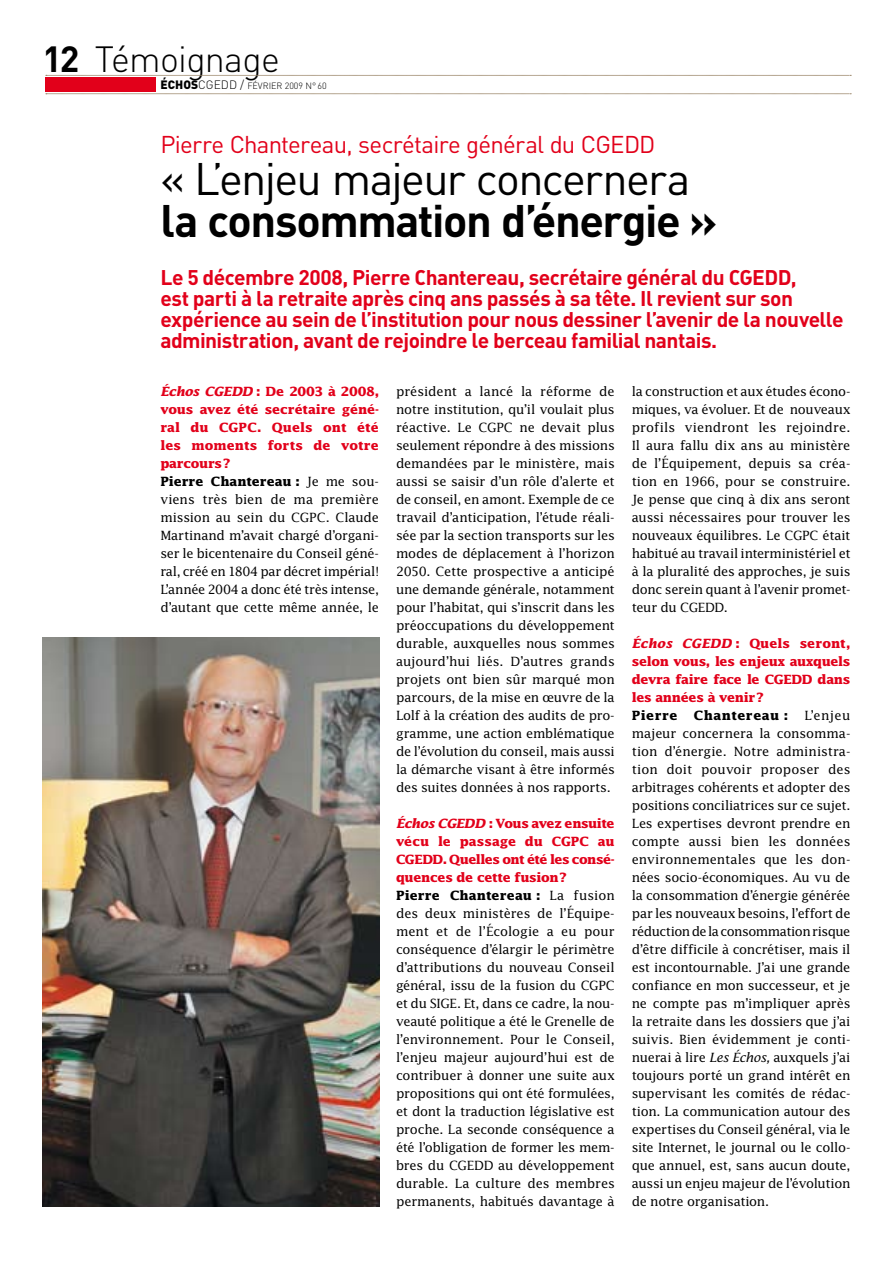
<style>
.page{position:relative;width:893px;height:1263px;background:#fff}
.page>*{position:absolute;margin:0;border:0;box-sizing:border-box;transform-origin:0 0}
.t1{font:45px "DIN";letter-spacing:-.04em;color:#000}
.t2{font:700 45px "DIN";color:#000}
.t3{font:300 36px "DIN";letter-spacing:-.02em;color:#000}
.t4{font:24px "DIN";letter-spacing:-.03em;color:#e2001a}
.t5{font:700 21px/21px "DIN";letter-spacing:-.025em;color:#e2001a}
.t6{font:12.75px/18px "Lucida";letter-spacing:-.02em;color:#000;text-align:justify}
.t7{font:700 12.75px/18px "Lucida";letter-spacing:-.03em;color:#e2001a;text-align:justify}
.t8{font:700 12.75px "Lucida";letter-spacing:.03em;color:#000}
.t9{font:300 9px "DIN";color:#000}
.s1{font-weight:700}
.s2{font-weight:900;font-size:12px}
.s3{font-size:12px}
.s4{font-weight:700;font-style:italic;color:#e2001a}
.s5{font-weight:700;color:#e2001a}
.s6{font-style:italic}
</style>
<div class="page">
<svg style="left:46px;top:75px;width:805px;height:1px"></svg>
<svg style="left:46px;top:94px;width:805px;height:1px"></svg>
<div style="left:46px;top:77px;width:110px;height:15px;background:#e2001a"></div>
<img style="left:43px;top:638px;width:336px;height:569px">
<h2 class="t3" style="left:43px;top:37px;width:239px"><span class="s1">12</span> Témoignage</h2>
<p class="t9" style="left:161px;top:81px;width:168px"><span class="s2">ÉCHOS</span><span class="s3">Cgedd /</span> Février 2009 N°60</p>
<h3 class="t4" style="left:160px;top:129px;width:497px">Pierre Chantereau, secrétaire général du CGEDD</h3>
<h1 class="t1" style="left:160px;top:150px;width:532px">« L’enjeu majeur concernera</h1>
<h1 class="t2" style="left:160px;top:191px;width:558px">la consommation d’énergie »</h1>
<h3 class="t5" style="left:160px;top:266px;width:593px">Le 5 décembre 2008, Pierre Chantereau, secrétaire général du CGEDD</h3>
<h3 class="t5" style="left:160px;top:266px;width:685px;text-indent:630px">,<br>est parti à la retraite après cinq ans passés à sa tête. I l revient sur son expérience au sein de l’institution pour nous dessiner l’avenir de la nouvelle administration, avant de rejoindre le berceau familial nantais.</h3>
<p class="t6" style="left:160px;top:382px;width:220px;text-align:left"><span class="s4">Échos CGEDD</span> <span class="s5">: De 2003 à 2008, vous avez été secrétaire géné&shy;ral du CGPC. Quels ont été les moments forts de votre parcours?<br></span><span class="s1">Pierre Chantereau :</span> Je me sou&shy;viens très bien de ma première mission au sein du CGPC. Claude<br>Martinand m’avait chargé d’organi&shy;ser le bicentenaire du Conseil géné&shy;ral, créé en 1804 par décret impérial!<br>L’année 2004 a donc été très intense, d’autant que cette même année, le</p>
<p class="t6" style="left:396px;top:382px;width:220px">président a lancé la réforme de notre institution, qu’il voulait plus réactive. Le CGPC ne devait plus seulement répondre à des missions demandées par le ministère, mais aussi se saisir d’un rôle d’alerte et de conseil, en amont. Exemple de ce travail d’anticipation, l’étude réali&shy;sée par la section transports sur les modes de déplacement à l’horizon 2050. Cette prospective a anticipé une demande générale, notamment pour l’habitat, qui s’inscrit dans les préoccupations du développement durable, auxquelles nous sommes aujourd’hui liés. D’autres grands projets ont bien sûr marqué mon parcours, de la mise en œuvre de la Lolf à la création des audits de pro&shy;gramme, une action emblématique de l’évolution du conseil, mais aussi la démarche visant à être informés des suites données à nos rapports.</p>
<p class="t6" style="left:396px;top:814px;width:220px;text-align:left"><span class="s4">Échos CGEDD</span> <span class="s5">: Vous avez ensuite vécu le passage du CGPC au<br>CGEDD. Quelles ont été les consé&shy;quences de cette fusion?<br></span><span class="s1">Pierre Chantereau :</span> La fusion des deux ministères de l’Équipe&shy;ment et de l’Écologie a eu pour conséquence d’élargir le périmètre d’attributions du nouveau Conseil général, issu de la fusion du CGPC et du SIGE. Et, dans ce cadre, la nou&shy;veauté politique a été le Grenelle de l’environnement. Pour le Conseil, l’enjeu majeur aujourd’hui est de contribuer à donner une suite aux propositions qui ont été formulées, et dont la traduction législative est proche. La seconde conséquence a été l’obligation de former les mem&shy;bres du CGEDD au développement durable. La culture des membres permanents, habitués davantage à</p>
<p class="t6" style="left:632px;top:382px;width:220px">la construction et aux études écono&shy;miques, va évoluer. Et de nouveaux profils viendront les rejoindre.<br>Il aura fallu dix ans au ministère de l’Équipement, depuis sa créa&shy;tion en 1966, pour se construire.<br>Je pense que cinq à dix ans seront aussi nécessaires pour trouver les nouveaux équilibres. Le CGPC était habitué au travail interministériel et à la pluralité des approches, je suis donc serein quant à l’avenir promet&shy;teur du CGEDD.</p>
<p class="t7" style="left:632px;top:634px;width:220px"><span class="s6">Échos CGEDD</span> : Quels seront, selon vous, les enjeux auxquels devra faire face le CGEDD dans les années à venir?</p>
<p class="t8" style="left:632px;top:708px;width:47px">Pierre</p>
<p class="t8" style="left:694px;top:708px;width:96px">Chantereau :</p>
<p class="t6" style="left:632px;top:706px;width:220px;text-indent:173px">L’enjeu majeur concernera la consomma&shy;tion d’énergie. Notre administra&shy;tion doit pouvoir proposer des arbitrages cohérents et adopter des positions conciliatrices sur ce sujet.<br>Les expertises devront prendre en compte aussi bien les données environnementales que les don&shy;nées socio-économiques. Au vu de la consommation d’énergie générée par les nouveaux besoins, l’effort de réduction de la consommation risque d’être difficile à concrétiser, mais il est incontournable. J’ai une grande confiance en mon successeur, et je ne compte pas m’impliquer après la retraite dans les dossiers que j’ai suivis. Bien évidemment je conti&shy;nuerai à lire <span class="s6">Les Échos,</span> auxquels j’ai toujours porté un grand intérêt en supervisant les comités de rédac&shy;tion. La communication autour des expertises du Conseil général, via le site Internet, le journal ou le collo&shy;que annuel, est, sans aucun doute, aussi un enjeu majeur de l’évolution de notre organisation.</p>
</div>
